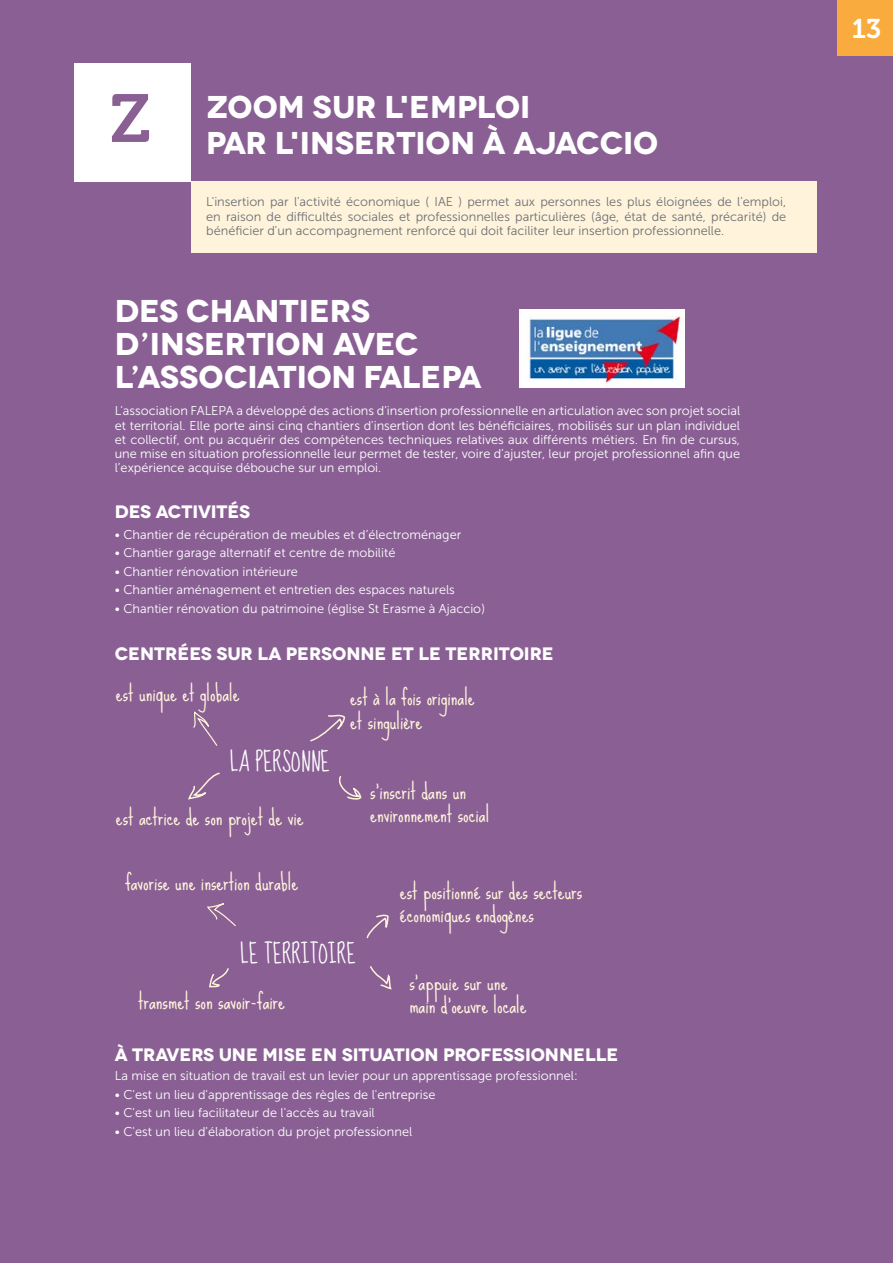
<style>
.page{position:relative;width:893px;height:1263px;background:#8a6094}
.page>*{position:absolute;margin:0;border:0;box-sizing:border-box;transform-origin:0 0}
.t1{font:700 31.5px/33px "Novecentowide";letter-spacing:-.01em;color:#fff}
.t2{font:27px "Museo 700";color:#fff}
.t3{font:21px "Sue Ellen Francisco";color:#fff}
.t4{font:19.5px/23.4px "Sue Ellen Francisco";color:#fff4db}
.t5{font:700 18px "Novecentowide";color:#fff}
.t6{font:12.75px/14.2px "Museo Sans 300";color:#fff;text-align:justify}
.t7{font:12.75px/14.2px "Museo Sans 300";color:#6c6f75;text-align:justify}
</style>
<div class="page">
<div style="left:838px;top:0;width:55px;height:56px;background:#f9ac3d"></div>
<img style="left:519px;top:309px;width:166px;height:79px">
<div style="left:191px;top:182px;width:625px;height:71px;background:#fff4db"></div>
<div style="left:74px;top:64px;width:117px;height:118px;background:#fff"></div>
<svg style="left:188px;top:772px;width:32px;height:28px"></svg>
<svg style="left:310px;top:714px;width:35px;height:28px"></svg>
<svg style="left:339px;top:776px;width:23px;height:24px"></svg>
<svg style="left:193px;top:711px;width:25px;height:35px"></svg>
<svg style="left:370px;top:966px;width:22px;height:24px"></svg>
<svg style="left:366px;top:914px;width:23px;height:25px"></svg>
<svg style="left:209px;top:968px;width:20px;height:20px"></svg>
<svg style="left:207px;top:904px;width:29px;height:23px"></svg>
<h1 class="t1" style="left:111px;top:89px;width:549px;line-height:36px;text-indent:95px">ZOOM SUR L'EMPLOI<br><sup>Z</sup> PAR L'INSERTION À AJACCIO</h1>
<p class="t7" style="left:206px;top:195px;width:582px">L'insertion par l'activité économique ( IAE ) permet aux personnes les plus éloignées de l'emploi, en raison de difficultés sociales et professionnelles particulières ( âge, état de santé, précarité ) de bénéficier d'un accompagnement renforcé qui doit faciliter leur insertion professionnelle.</p>
<h1 class="t1" style="left:115px;top:295px;width:368px">DES CHANTIERS<br>D’INSERTION AVEC<br>L’ASSOCIATION FALE PA</h1>
<p class="t6" style="left:115px;top:404px;width:627px">L'association FALEPA a développé des actions d'insertion professionnelle en articulation avec son projet social et territorial. Elle porte ainsi cinq chantiers d'insertion dont les bénéficiaires, mobilisés sur un plan individuel et collectif, ont pu acquérir des compétences techniques relatives aux différents métiers. En fin de cursus, une mise en situation professionnelle leur permet de tester, voire d’ajuster, leur projet professionnel afin que l’expérience acquise débouche sur un emploi.</p>
<h3 class="t5" style="left:115px;top:500px;width:137px">DES ACTIVITÉS</h3>
<p class="t6" style="left:115px;top:527px;width:348px">• Chantier de récupération de meubles et d’électroménager</p>
<p class="t6" style="left:115px;top:546px;width:282px">• Chantier garage alternatif et centre de mobilité</p>
<p class="t6" style="left:115px;top:564px;width:185px">• Chantier rénovation intérieure</p>
<p class="t6" style="left:115px;top:583px;width:342px">• Chantier aménagement et entretien des espaces naturels</p>
<p class="t6" style="left:115px;top:601px;width:372px">• Chantier rénovation du patrimoine ( église St Erasme à Ajaccio )</p>
<h3 class="t5" style="left:115px;top:643px;width:441px">CENTRÉES SUR LA PERSONNE ET LE TERRITOIRE</h3>
<h3 class="t4" style="left:116px;top:682px;width:125px">est unique et globale</h3>
<h3 class="t4" style="left:350px;top:687px;width:126px">est à la fois originale et singulière</h3>
<h3 class="t3" style="left:230px;top:751px;width:101px">La personne</h3>
<h3 class="t4" style="left:116px;top:806px;width:189px">est actrice de son projet de vie</h3>
<h3 class="t4" style="left:125px;top:872px;width:175px">favorise une insertion durable</h3>
<h3 class="t3" style="left:241px;top:944px;width:117px">Le territoire</h3>
<h3 class="t4" style="left:138px;top:991px;width:148px">transmet son savoir-faire</h3>
<h3 class="t4" style="left:370px;top:780px;width:121px">s'inscrit dans un environnement social</h3>
<h3 class="t4" style="left:400px;top:880px;width:184px">est positionné sur des secteurs économiques endogènes</h3>
<h3 class="t4" style="left:409px;top:971px;width:119px">s'appuie sur une main d'oeuvre locale</h3>
<h3 class="t5" style="left:115px;top:1043px;width:505px">À TRAVERS UNE MISE EN SITUATION PROFESSIONNELLE</h3>
<p class="t6" style="left:115px;top:1069px;width:465px">La mise en situation de travail est un levier pour un apprentissage professionnel :</p>
<p class="t6" style="left:115px;top:1087px;width:322px">• C'est un lieu d'apprentissage des règles de l'entreprise</p>
<p class="t6" style="left:115px;top:1106px;width:261px">• C'est un lieu facilitateur de l'accès au travail</p>
<p class="t6" style="left:115px;top:1124px;width:299px">• C'est un lieu d'élaboration du projet professionnel</p>
<h2 class="t2" style="left:852px;top:13px;width:31px">13</h2>
</div>
